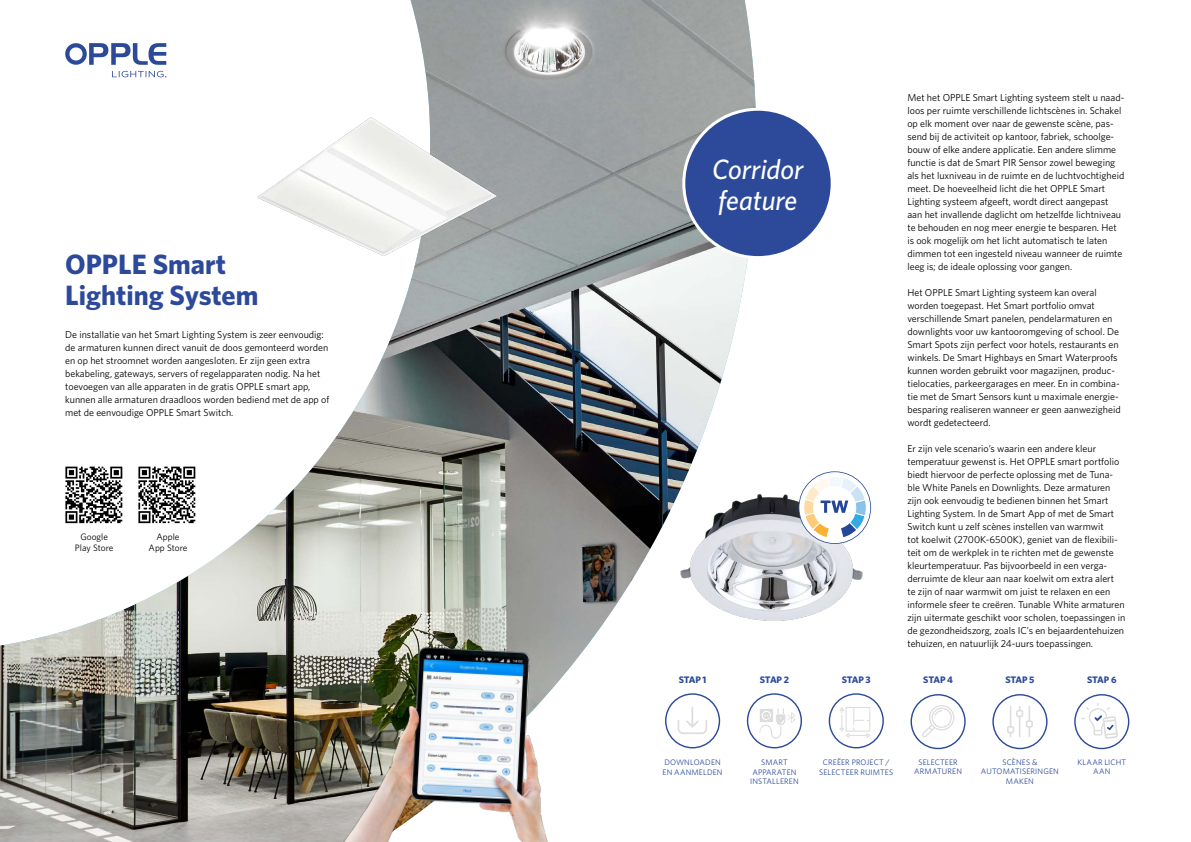
<style>
.page{position:relative;width:1191px;height:842px;background:#fff}
.page>*{position:absolute;margin:0;border:0;box-sizing:border-box;transform-origin:0 0}
.t1{font:700 28px/31px "Whitney";color:#2d4a9a}
.t2{font:italic 500 28px/31px "Whitney";color:#fff}
.t3{font:10px/13px "Whitney";color:#000}
.t4{font:700 9.5px "Whitney";letter-spacing:-.015em;color:#2c4a9a}
.t5{font:9.3px/11.2px "Whitney";color:#000;text-align:center}
.t6{font:8px/9.6px "Whitney";letter-spacing:.015em;color:#2d4a9a;text-align:center}
</style>
<div class="page">
<div style="left:828px;top:693px;width:56px;height:55px;border:1px solid #2c4a9a;border-radius:50%"></div>
<svg style="left:839px;top:707px;width:31px;height:31px"></svg>
<div style="left:1074px;top:694px;width:55px;height:55px;border:1px solid #2c4a9a;border-radius:50%"></div>
<svg style="left:1081px;top:703px;width:37px;height:36px"></svg>
<div style="left:992px;top:694px;width:55px;height:55px;border:1px solid #2c4a9a;border-radius:50%"></div>
<svg style="left:1007px;top:706px;width:26px;height:31px"></svg>
<div style="left:910px;top:694px;width:55px;height:55px;border:1px solid #2c4a9a;border-radius:50%"></div>
<svg style="left:922px;top:705px;width:32px;height:32px"></svg>
<img style="left:0;top:0;width:757px;height:842px">
<div style="left:684px;top:109px;width:148px;height:149px;background:#2d4a9a;border-radius:50%"></div>
<div style="left:682px;top:108px;width:151px;height:151px;border:3px solid #fff;border-radius:50%"></div>
<img style="left:135px;top:462px;width:64px;height:65px">
<img style="left:62px;top:462px;width:64px;height:65px">
<svg style="left:64px;top:42px;width:102px;height:35px"></svg>
<img style="left:308px;top:609px;width:315px;height:233px">
<img style="left:245px;top:111px;width:279px;height:194px">
<img style="left:655px;top:468px;width:217px;height:181px">
<svg style="left:798px;top:471px;width:73px;height:73px"></svg>
<h1 class="t1" style="left:65px;top:248px;width:195px">OPPLE Smart<br>Lighting System</h1>
<p class="t3" style="left:65px;top:328px;width:266px">De installatie van het Smart Lighting System is zeer eenvoudig: de armaturen kunnen direct vanuit de doos gemonteerd worden en op het stroomnet worden aangesloten. Er zijn geen extra bekabeling, gateways, servers of regelapparaten nodig. Na het toevoegen van alle apparaten in de gratis OPPLE smart app, kunnen alle armaturen draadloos worden bediend met de app of met de eenvoudige OPPLE Smart Switch.</p>
<p class="t5" style="left:75px;top:531px;width:40px">Google<br>Play Store</p>
<p class="t5" style="left:149px;top:531px;width:40px">Apple<br>App Store</p>
<h1 class="t2" style="left:712px;top:153px;width:93px">Corridor feature</h1>
<p class="t4" style="left:678px;top:674px;width:29px">STAP 1</p>
<p class="t4" style="left:760px;top:674px;width:31px">STAP 2</p>
<p class="t4" style="left:841px;top:674px;width:31px">STAP 3</p>
<p class="t3" style="left:907px;top:90px;width:218px">Met het OPPLE Smart Lighting systeem stelt u naad&shy;loos per ruimte verschillende lichtscènes in. Schakel op elk moment over naar de gewenste scène, pas&shy;send bij de activiteit op kantoor, fabriek, schoolge&shy;bouw of elke andere applicatie. Een andere slimme functie is dat de Smart PIR Sensor zowel beweging als het luxniveau in de ruimte en de luchtvochtigheid meet. De hoeveelheid licht die het OPPLE Smart Lighting systeem afgeeft, wordt direct aangepast aan het invallende daglicht om hetzelfde lichtniveau te behouden en nog meer energie te besparen. Het is ook mogelijk om het licht automatisch te laten dimmen tot een ingesteld niveau wanneer de ruimte leeg is; de ideale oplossing voor gangen.</p>
<p class="t3" style="left:907px;top:285px;width:215px">Het OPPLE Smart Lighting systeem kan overal worden toegepast. Het Smart portfolio omvat verschillende Smart panelen, pendelarmaturen en downlights voor uw kantooromgeving of school. De Smart Spots zijn perfect voor hotels, restaurants en winkels. De Smart Highbays en Smart Waterproofs kunnen worden gebruikt voor magazijnen, produc&shy;tielocaties, parkeergarages en meer. En in combina&shy;tie met de Smart Sensors kunt u maximale energie&shy;besparing realiseren wanneer er geen aanwezigheid wordt gedetecteerd.</p>
<p class="t3" style="left:907px;top:441px;width:219px">Er zijn vele scenario’s waarin een andere kleur temperatuur gewenst is. Het OPPLE smart portfolio biedt hiervoor de perfecte oplossing met de Tuna&shy;ble White Panels en Downlights. Deze armaturen zijn ook eenvoudig te bedienen binnen het Smart Lighting System. In de Smart App of met de Smart Switch kunt u zelf scènes instellen van warmwit<br>tot koelwit (2700K-6500K), geniet van de flexibili&shy;teit om de werkplek in te richten met de gewenste kleurtemperatuur. Pas bijvoorbeeld in een verga&shy;derruimte de kleur aan naar koelwit om extra alert<br>te zijn of naar warmwit om juist te relaxen en een informele sfeer te creëren. Tunable White armaturen zijn uitermate geschikt voor scholen, toepassingen in de gezondheidszorg, zoals IC’s en bejaardentehuizen tehuizen, en natuurlijk 24-uurs toepassingen.</p>
<p class="t4" style="left:923px;top:674px;width:31px">STAP 4</p>
<p class="t4" style="left:1005px;top:674px;width:31px">STAP 5</p>
<p class="t4" style="left:1087px;top:674px;width:31px">STAP 6</p>
<p class="t6" style="left:662px;top:757px;width:61px;text-align:left">DOWNLOADEN<br>EN AANMELDEN</p>
<p class="t6" style="left:750px;top:757px;width:50px">SMART<br>APPARATEN<br>INSTALLEREN</p>
<p class="t6" style="left:819px;top:757px;width:76px">CREËER PROJECT /<br>SELECTEER RUIMTES</p>
<p class="t6" style="left:914px;top:757px;width:49px">SELECTEER<br>ARMATUREN</p>
<p class="t6" style="left:981px;top:757px;width:79px">SCÈNES &amp;<br>AUTOMATISERINGEN<br>MAKEN</p>
<p class="t6" style="left:1077px;top:757px;width:50px">KLAAR LICHT<br>AAN</p>
</div>
